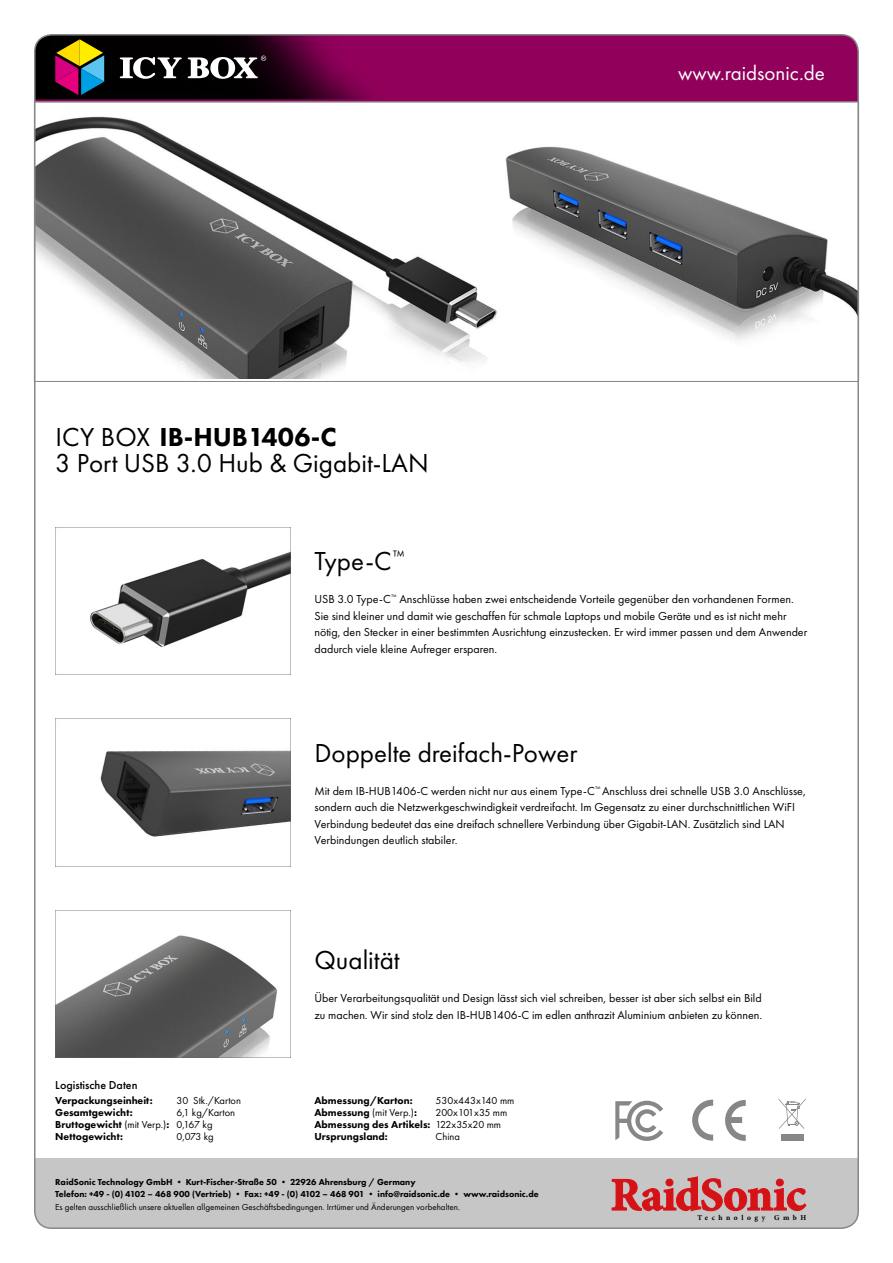
<style>
.page{position:relative;width:893px;height:1263px;background:#fff}
.page>*{position:absolute;margin:0;border:0;box-sizing:border-box;transform-origin:0 0}
.t1{font:27px "Futura PT";color:#000}
.t2{font:800 27px "Futura PT";color:#000}
.t3{font:21px "Futura PT";color:#fff}
.t4{font:12px/16.5px "Futura PT";color:#000}
.t5{font:500 12px "Futura PT";color:#000}
.t6{font:800 10.5px/12px "Futura PT";color:#000}
.t7{font:10.5px/12px "Futura PT";color:#000}
.t8{font:800 9px/12px "Futura PT";color:#000}
.t9{font:9px "Futura PT";color:#000}
.t10{font:700 7.5px "Minion Pro";letter-spacing:.47em;color:#000}
.s1{font-weight:400}
</style>
<div class="page">
<svg style="left:37px;top:102px;width:819px;height:280px"></svg>
<img style="left:55px;top:528px;width:236px;height:147px">
<img style="left:55px;top:719px;width:236px;height:147px">
<img style="left:55px;top:910px;width:236px;height:147px">
<svg style="left:615px;top:1101px;width:48px;height:40px"></svg>
<div style="left:781px;top:1135px;width:22px;height:6px;background:#878787"></div>
<svg style="left:778px;top:1098px;width:28px;height:31px"></svg>
<svg style="left:692px;top:1100px;width:21px;height:41px"></svg>
<svg style="left:725px;top:1100px;width:21px;height:41px"></svg>
<div style="left:35px;top:1159px;width:823px;height:69px;background:#c6c6c6"></div>
<svg style="left:612px;top:1176px;width:194px;height:35px"></svg>
<svg style="left:35px;top:35px;width:821px;height:67px;background:#700348"></svg>
<svg style="left:120px;top:56px;width:146px;height:23px"></svg>
<svg style="left:55px;top:39px;width:49px;height:56px;background:#755a4f"></svg>
<h1 class="t2" style="left:55px;top:420px;width:283px"><span class="s1">ICY BOX</span> IB-HUB1406-C</h1>
<h1 class="t1" style="left:55px;top:447px;width:375px">3 Port USB 3.0 Hub &amp; Gigabit-LAN</h1>
<h2 class="t3" style="left:678px;top:60px;width:148px">www.raidsonic.de</h2>
<h1 class="t1" style="left:314px;top:545px;width:92px">Type-C<sup>™</sup></h1>
<p class="t4" style="left:314px;top:591px;width:494px">USB 3.0 Type-C<sup>™</sup> Anschlüsse haben zwei entscheidende Vorteile gegenüber den vorhandenen Formen.<br>Sie sind kleiner und damit wie geschaffen für schmale Laptops und mobile Geräte und es ist nicht mehr nötig, den Stecker in einer bestimmten Ausrichtung einzustecken. Er wird immer passen und dem Anwender dadurch viele kleine Aufreger ersparen.</p>
<h1 class="t1" style="left:314px;top:737px;width:264px">Doppelte dreifach-Power</h1>
<p class="t4" style="left:314px;top:782px;width:493px">Mit dem IB-HUB1406-C werden nicht nur aus einem Type-C<sup>™</sup> Anschluss drei schnelle USB 3.0 Anschlüsse, sondern auch die Netzwerkgeschwindigkeit verdreifacht. Im Gegensatz zu einer durchschnittlichen WiFI Verbindung bedeutet das eine dreifach schnellere Verbindung über Gigabit-LAN. Zusätzlich sind LAN Verbindungen deutlich stabiler.</p>
<h1 class="t1" style="left:314px;top:944px;width:87px">Qualität</h1>
<p class="t4" style="left:314px;top:990px;width:449px">Über Verarbeitungsqualität und Design lässt sich viel schreiben, besser ist aber sich selbst ein Bild zu machen. Wir sind stolz den IB-HUB1406-C im edlen anthrazit Aluminium anbieten zu können.</p>
<p class="t5" style="left:55px;top:1078px;width:84px">Logistische Daten</p>
<p class="t6" style="left:55px;top:1094px;width:115px">Verpackungseinheit:<br>Gesamtgewicht:<br>Bruttogewicht <span class="s1">(mit Verp.)</span>:<br>Nettogewicht:</p>
<p class="t7" style="left:176px;top:1094px;width:66px">30 Stk./Karton<br>6,1 kg/Karton<br>0,167 kg<br>0,073 kg</p>
<p class="t7" style="left:436px;top:1094px;width:80px">530x443x140 mm<br>200x101x35 mm<br>122x35x20 mm<br>China</p>
<p class="t6" style="left:314px;top:1094px;width:118px">Abmessung/Karton:<br>Abmessung <span class="s1">(mit Verp.)</span>:<br>Abmessung des Artikels:<br>Ursprungsland:</p>
<p class="t8" style="left:55px;top:1175px;width:485px">RaidSonic Technology GmbH • Kurt-Fischer-Straße 50 • 22926 Ahrensburg / Germany<br>Telefon: +49 - (0) 4102 – 468 900 (Vertrieb) • Fax: +49 - (0) 4102 – 468 901 • info@raidsonic.de • www.raidsonic.de</p>
<p class="t9" style="left:55px;top:1202px;width:406px">Es gelten ausschließlich unsere aktuellen allgemeinen Geschäftsbedingungen. Irrtümer und Änderungen vorbehalten.</p>
<p class="t10" style="left:697px;top:1212px;width:110px">Technology GmbH</p>
</div>
